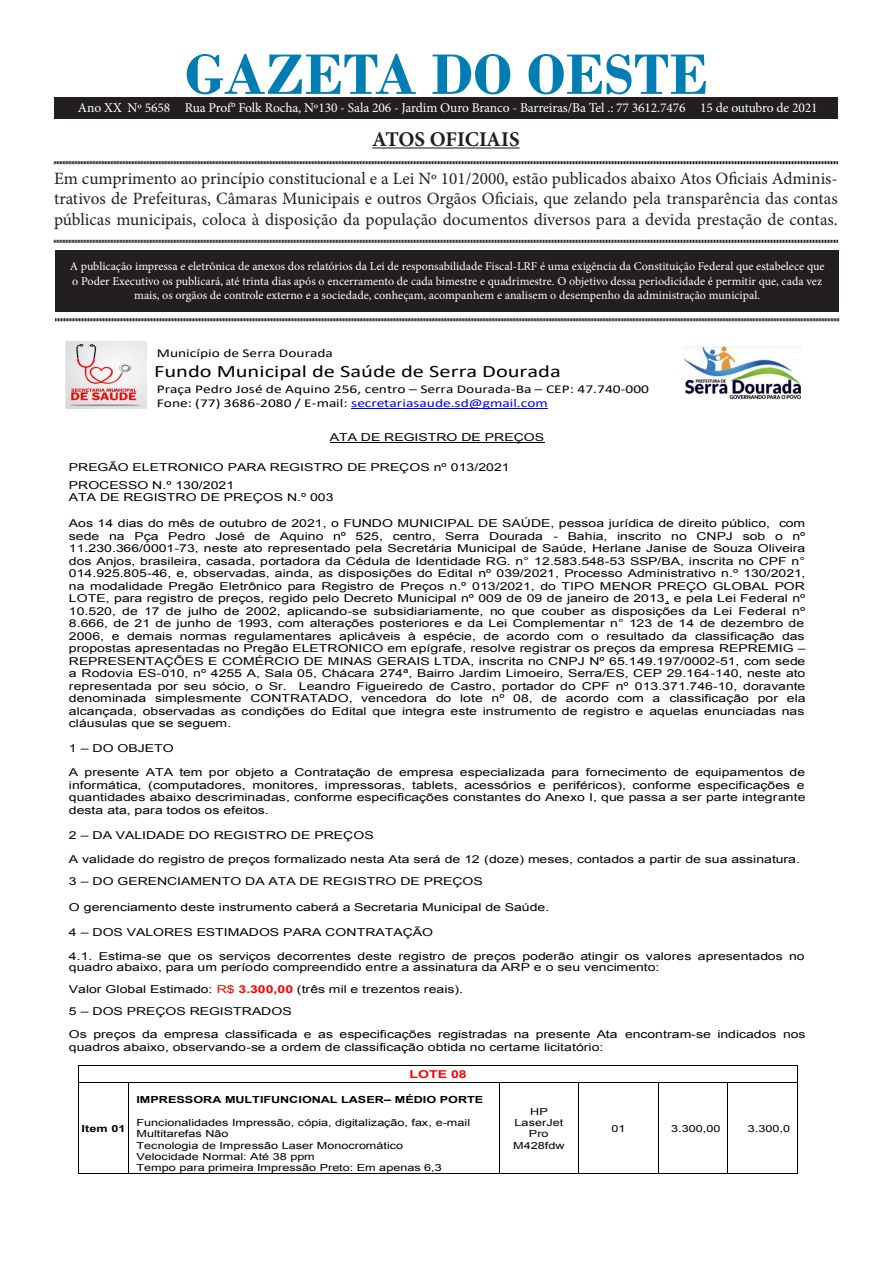
<style>
.page{position:relative;width:893px;height:1263px;background:#fff}
.page>*{position:absolute;margin:0;border:0;box-sizing:border-box;transform-origin:0 0}
.t1{font:700 60px "Bodoni";color:#007eb4}
.t2{font:700 21px "Minion Pro";letter-spacing:-.005em;color:#231f20}
.t3{font:17.4px "Calibri";color:#000;scale:1.29 1}
.t4{font:17.25px/20.7px "Minion Pro";color:#231f20;text-align:justify}
.t5{font:13.5px "Minion Pro";letter-spacing:-.01em;color:#fff}
.t6{font:12px/14.4px "Minion Pro";color:#fff;text-align:center}
.t7{font:12px/14.5px "Calibri";color:#000;scale:1.29 1}
.t8{font:10.8px/12.5px "Arial";letter-spacing:.005em;color:#000;scale:1.29 1}
.t9{font:700 10.8px "Arial";letter-spacing:.005em;color:#f00;scale:1.29 1}
.t10{font:9.75px/11.2px "Arial";color:#000;scale:1.29 1}
.t11{font:700 9.75px "Arial";color:#000;scale:1.29 1}
.s1{color:#00f}
.s2{color:#f00}
.s3{font-weight:700;color:#f00}
</style>
<div class="page">
<div style="left:55px;top:250px;width:784px;height:61px;background:#231f20"></div>
<hr style="left:372px;top:147px;width:148px;height:2px;background:#231f20">
<svg style="left:54px;top:161px;width:784px;height:4px;background:#908e8e"></svg>
<svg style="left:54px;top:239px;width:784px;height:4px;background:#908e8e"></svg>
<svg style="left:55px;top:318px;width:784px;height:4px;background:#908e8e"></svg>
<div style="left:54px;top:98px;width:784px;height:20px;background:#231f20"></div>
<img style="left:684px;top:346px;width:117px;height:54px">
<hr style="left:351px;top:408px;width:197px;height:1px;background:#00f">
<img style="left:65px;top:341px;width:82px;height:68px">
<svg style="left:76px;top:344px;width:7px;height:14px"></svg>
<svg style="left:90px;top:344px;width:6px;height:15px"></svg>
<hr style="left:330px;top:442px;width:214px;height:1px;background:#000">
<hr style="left:79px;top:1065px;width:718px;height:1px;background:#000">
<hr style="left:79px;top:1082px;width:49px;height:1px;background:#000">
<hr style="left:129px;top:1082px;width:370px;height:1px;background:#000">
<hr style="left:499px;top:1082px;width:80px;height:1px;background:#000">
<hr style="left:579px;top:1082px;width:79px;height:1px;background:#000">
<hr style="left:659px;top:1082px;width:68px;height:1px;background:#000">
<hr style="left:728px;top:1082px;width:69px;height:1px;background:#000">
<svg style="left:797px;top:1065px;width:1px;height:18px"></svg>
<hr style="left:79px;top:1083px;width:1px;height:90px;background:#000">
<hr style="left:79px;top:1173px;width:49px;height:1px;background:#000">
<hr style="left:128px;top:1083px;width:1px;height:90px;background:#000">
<hr style="left:129px;top:1173px;width:370px;height:1px;background:#000">
<hr style="left:499px;top:1083px;width:1px;height:90px;background:#000">
<hr style="left:499px;top:1173px;width:80px;height:1px;background:#000">
<hr style="left:579px;top:1083px;width:1px;height:90px;background:#000">
<hr style="left:579px;top:1173px;width:79px;height:1px;background:#000">
<hr style="left:658px;top:1083px;width:1px;height:90px;background:#000">
<hr style="left:659px;top:1173px;width:68px;height:1px;background:#000">
<hr style="left:727px;top:1083px;width:1px;height:90px;background:#000">
<hr style="left:728px;top:1173px;width:69px;height:1px;background:#000">
<hr style="left:797px;top:1083px;width:1px;height:90px;background:#000">
<p class="t1" style="left:185px;top:39px;width:525px">GAZETA DO OESTE</p>
<p class="t2" style="left:372px;top:124px;width:149px">ATOS OFICIAIS</p>
<p class="t4" style="left:54px;top:168px;width:785px">Em cumprimento ao princípio constitucional e a Lei Nº 101/2000, estão publicados abaixo Atos Oficiais Adminis&shy;trativos de Prefeituras, Câmaras Municipais e outros Orgãos Oficiais, que zelando pela transparência das contas públicas municipais, coloca à disposição da população documentos diversos para a devida prestação de contas.</p>
<p class="t6" style="left:70px;top:259px;width:756px">A publicação impressa e eletrônica de anexos dos relatórios da Lei de responsabilidade Fiscal-LRF é uma exigência da Constituição Federal que estabelece que o Poder Executivo os publicará, até trinta dias após o encerramento de cada bimestre e quadrimestre. O objetivo dessa periodicidade é permitir que, cada vez mais, os orgãos de controle externo e a sociedade, conheçam, acompanhem e analisem o desempenho da administração municipal.</p>
<p class="t5" style="left:78px;top:98px;width:741px">Ano XX Nº 5658 Rua Prof° Folk Rocha, Nº130 - Sala 206 - Jardim Ouro Branco - Barreiras/Ba Tel .: 77 3612.7476 15 de outubro de 2021</p>
<p class="t7" style="left:157px;top:345px;width:138px">Município de Serra Dourada</p>
<p class="t3" style="left:154px;top:359px;width:317px">Fundo Municipal de Saúde de Serra Dourada</p>
<p class="t7" style="left:157px;top:381px;width:383px">Praça Pedro José de Aquino 256, centro – Serra Dourada-Ba – CEP: 47.740-000<br>Fone: (77) 3686-2080 / E-mail: <span class="s1">secretariasaude.sd@gmail.com</span></p>
<p class="t8" style="left:330px;top:431px;width:168px">ATA DE REGISTRO DE PREÇOS</p>
<p class="t8" style="left:69px;top:459px;width:343px;line-height:17.5px">PREGÃO ELETRONICO PARA REGISTRO DE PREÇOS nº 013/2021<br>PROCESSO N.º 130/2021</p>
<p class="t8" style="left:69px;top:491px;width:207px">ATA DE REGISTRO DE PREÇOS N.º 003</p>
<p class="t8" style="left:69px;top:517px;width:573px">Aos 14 dias do mês de outubro de 2021, o FUNDO MUNICIPAL DE SAÚDE, pessoa jurídica de direito público, com sede na Pça Pedro José de Aquino nº 525, centro, Serra Dourada - Bahia, inscrito no CNPJ sob o nº 11.230.366/0001-73, neste ato representado pela Secretária Municipal de Saúde, Herlane Janise de Souza Oliveira dos Anjos, brasileira, casada, portadora da Cédula de Identidade RG. n° 12.583.548-53 SSP/BA, inscrita no CPF n° 014.925.805-46, e, observadas, ainda, as disposições do Edital nº 039/2021, Processo Administrativo n.º 130/2021, na modalidade Pregão Eletrônico para Registro de Preços n.º 013/2021, do TIPO MENOR PREÇO GLOBAL POR LOTE, para registro de preços, regido pelo Decreto Municipal nº 009 de 09 de janeiro de 2013, e pela Lei Federal nº 10.520, de 17 de julho de 2002, aplicando-se subsidiariamente, no que couber as disposições da Lei Federal nº 8.666, de 21 de junho de 1993, com alterações posteriores e da Lei Complementar n° 123 de 14 de dezembro de 2006, e demais normas regulamentares aplicáveis à espécie, de acordo com o resultado da classificação das propostas apresentadas no Pregão ELETRONICO em epígrafe, resolve registrar os preços da empresa REPREMIG – REPRESENTAÇÕES E COMÉRCIO DE MINAS GERAIS LTDA, inscrita no CNPJ Nº 65.149.197/0002-51, com sede a Rodovia ES-010, nº 4255 A, Sala 05, Chácara 274ª, Bairro Jardim Limoeiro, Serra/ES, CEP 29.164-140, neste ato representada por seu sócio, o Sr. Leandro Figueiredo de Castro, portador do CPF nº 013.371.746-10, doravante denominada simplesmente CONTRATADO, vencedora do lote nº 08, de acordo com a classificação por ela alcançada, observadas as condições do Edital que integra este instrumento de registro e aquelas enunciadas nas cláusulas que se seguem.</p>
<p class="t8" style="left:69px;top:742px;width:83px">1 – DO OBJETO</p>
<p class="t8" style="left:69px;top:766px;width:572px;text-align:justify">A presente ATA tem por objeto a Contratação de empresa especializada para fornecimento de equipamentos de informática, (computadores, monitores, impressoras, tablets, acessórios e periféricos), conforme especificações e quantidades abaixo descriminadas, conforme especificações constantes do Anexo I, que passa a ser parte integrante desta ata, para todos os efeitos.</p>
<p class="t8" style="left:69px;top:829px;width:238px">2 – DA VALIDADE DO REGISTRO DE PREÇOS</p>
<p class="t8" style="left:69px;top:848px;width:568px;line-height:22.5px">A validade do registro de preços formalizado nesta Ata será de 12 (doze) meses, contados a partir de sua assinatura.<br>3 – DO GERENCIAMENTO DA ATA DE REGISTRO DE PREÇOS</p>
<p class="t8" style="left:69px;top:901px;width:374px">O gerenciamento deste instrumento caberá a Secretaria Municipal de Saúde.</p>
<p class="t8" style="left:69px;top:926px;width:284px">4 – DOS VALORES ESTIMADOS PARA CONTRATAÇÃO</p>
<p class="t8" style="left:69px;top:950px;width:572px;line-height:11.1px">4.1. Estima-se que os serviços decorrentes deste registro de preços poderão atingir os valores apresentados no quadro abaixo, para um período compreendido entre a assinatura da ARP e o seu vencimento:</p>
<p class="t8" style="left:69px;top:978px;width:307px;line-height:22.2px">Valor Global Estimado: <span class="s2">R$</span> <span class="s3">3.300,00</span> (três mil e trezentos reais).<br>5 – DOS PREÇOS REGISTRADOS</p>
<p class="t8" style="left:69px;top:1028px;width:572px">Os preços da empresa classificada e as especificações registradas na presente Ata encontram-se indicados nos quadros abaixo, observando-se a ordem de classificação obtida no certame licitatório:</p>
<p class="t9" style="left:410px;top:1067px;width:46px">LOTE 08</p>
<p class="t11" style="left:82px;top:1121px;width:35px">Item 01</p>
<p class="t11" style="left:136px;top:1093px;width:270px">IMPRESSORA MULTIFUNCIONAL LASER– MÉDIO PORTE</p>
<p class="t10" style="left:136px;top:1117px;width:260px">Funcionalidades Impressão, cópia, digitalização, fax, e-mail Multitarefas Não<br>Tecnologia de Impressão Laser Monocromático<br>Velocidade Normal: Até 38 ppm<br>Tempo para primeira Impressão Preto: Em apenas 6,3</p>
<p class="t10" style="left:513px;top:1106px;width:41px;text-align:center">HP<br>LaserJet<br>Pro<br>M428fdw</p>
<p class="t10" style="left:611px;top:1122px;width:12px">01</p>
<p class="t10" style="left:671px;top:1122px;width:40px">3.300,00</p>
<p class="t10" style="left:748px;top:1122px;width:34px">3.300,0</p>
</div>
